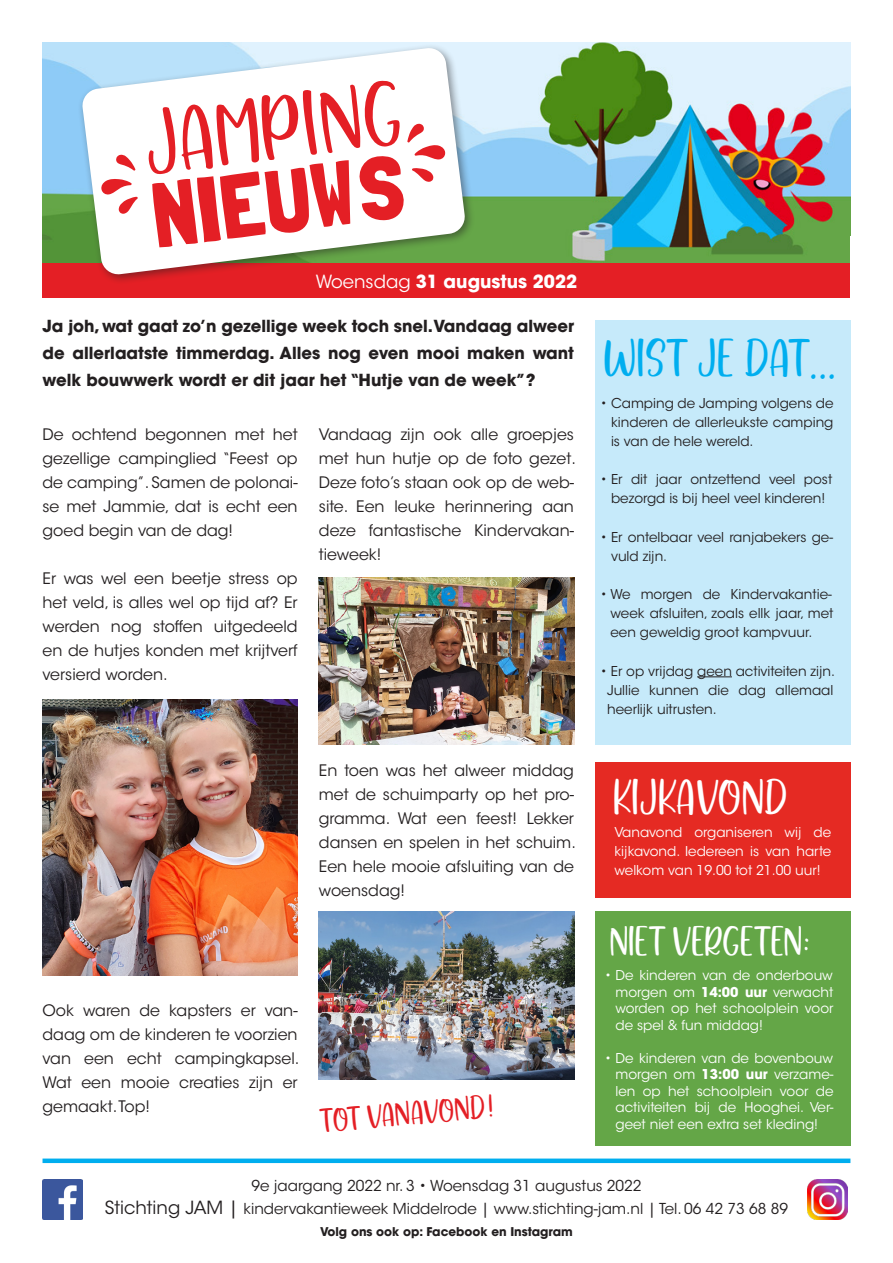
<style>
.page{position:relative;width:893px;height:1263px;background:#fff}
.page>*{position:absolute;margin:0;border:0;box-sizing:border-box;transform-origin:0 0}
.t1{font:91.05px "Londrina Solid";color:#e41f25}
.t2{font:84.9px "Salmonpie Personal Use";color:#e41f25}
.t3{font:49.2px "Salmonpie Personal Use";color:#00aeef}
.t4{font:46.35px "Salmonpie Personal Use";color:#fff}
.t5{font:38.55px "Salmonpie Personal Use";letter-spacing:.01em;color:#fff}
.t6{font:31.2px "Salmonpie Personal Use";color:#e41f25}
.t7{font:700 18px "ITC Avant Garde Std";color:#fff}
.t8{font:700 16.5px/27px "ITC Avant Garde Std";color:#231f20;text-align:justify}
.t9{font:15.75px/24px "ITC Avant Garde Std";color:#231f20;text-align:justify}
.t10{font:15px "ITC Avant Garde Std";color:#231f20}
.t11{font:13.5px/19.2px "ITC Avant Garde Std";color:#231f20;text-align:justify}
.t12{font:13.5px/16.5px "ITC Avant Garde Std";color:#fff;text-align:justify}
.t13{font:700 12px "ITC Avant Garde Std";color:#231f20}
.s1{font-weight:400}
.s2{font-weight:700}
.s3{font-size:18px}
</style>
<div class="page">
<div style="left:43px;top:1158px;width:807px;height:5px;background:#00aeef"></div>
<div style="left:595px;top:320px;width:255px;height:425px;background:#c6eafa"></div>
<img style="left:43px;top:699px;width:255px;height:277px">
<img style="left:319px;top:577px;width:255px;height:168px">
<hr style="left:697px;top:676px;width:35px;height:1px;background:#231f20">
<img style="left:43px;top:43px;width:807px;height:221px">
<div style="left:43px;top:264px;width:807px;height:34px;background:#e41f25"></div>
<div style="left:77px;top:43px;width:398px;height:242px;background:#231f20;opacity:.5"></div>
<svg style="left:81px;top:47px;width:385px;height:228px"></svg>
<div style="left:595px;top:762px;width:255px;height:135px;background:#e52a23"></div>
<img style="left:319px;top:912px;width:255px;height:167px">
<div style="left:595px;top:912px;width:255px;height:234px;background:#64a647"></div>
<img style="left:808px;top:1180px;width:40px;height:39px">
<img style="left:43px;top:1180px;width:39px;height:39px">
<svg style="left:405px;top:121px;width:43px;height:63px"></svg>
<svg style="left:98px;top:153px;width:43px;height:63px"></svg>
<p class="t2" style="left:137px;top:67px;width:259px;rotate:-7deg">JAMPING</p>
<p class="t1" style="left:146px;top:163px;width:257px;rotate:-7deg">NIEUWS</p>
<p class="t7" style="left:316px;top:269px;width:263px"><span class="s1">Woensdag</span> 31 augustus 2022</p>
<p class="t8" style="left:43px;top:313px;width:533px">Ja joh, wat gaat zo’n gezellige week toch snel.Vandaag alweer de allerlaatste timmerdag. Alles nog even mooi maken want welk bouwwerk wordt er dit jaar het “Hutje van de week”?</p>
<p class="t9" style="left:319px;top:422px;width:258px">Vandaag zijn ook alle groepjes met hun hutje op de foto gezet.<br>Deze foto’s staan ook op de web&shy;site. Een leuke herinnering aan deze fantastische Kindervakan&shy;tieweek!</p>
<p class="t9" style="left:43px;top:422px;width:257px">De ochtend begonnen met het gezellige campinglied “Feest op de camping”. Samen de polonai&shy;se met Jammie, dat is echt een goed begin van de dag!</p>
<p class="t9" style="left:43px;top:566px;width:257px">Er was wel een beetje stress op het veld, is alles wel op tijd af? Er werden nog stoffen uitgedeeld en de hutjes konden met krijtverf versierd worden.</p>
<p class="t9" style="left:319px;top:758px;width:258px">En toen was het alweer middag met de schuimparty op het pro&shy;gramma. Wat een feest! Lekker dansen en spelen in het schuim.<br>Een hele mooie afsluiting van de woensdag!</p>
<p class="t9" style="left:43px;top:998px;width:258px">Ook waren de kapsters er van&shy;daag om de kinderen te voorzien van een echt campingkapsel.<br>Wat een mooie creaties zijn er gemaakt. Top!</p>
<p class="t6" style="left:318px;top:1093px;width:176px;rotate:-5deg">TOT VANAVOND!</p>
<p class="t3" style="left:605px;top:313px;width:234px">WIST JE DAT...</p>
<p class="t11" style="left:611px;top:393px;width:224px;text-indent:-11px">• Camping de Jamping volgens de kinderen de allerleukste camping is van de hele wereld.</p>
<p class="t11" style="left:600px;top:470px;width:233px;text-align:center">• Er dit jaar ontzettend veel post bezorgd is bij heel veel kinderen!</p>
<p class="t11" style="left:611px;top:527px;width:224px;text-indent:-11px">• Er ontelbaar veel ranjabekers ge&shy;vuld zijn.</p>
<p class="t11" style="left:610px;top:585px;width:224px;text-align:left;text-indent:-10px">• We morgen de Kindervakantie&shy;week afsluiten, zoals ellk jaar, met een geweldig groot kampvuur.</p>
<p class="t11" style="left:607px;top:661px;width:229px;text-indent:-7px">• Er op vrijdag geen activiteiten zijn.<br>Jullie kunnen die dag allemaal heerlijk uitrusten.</p>
<p class="t4" style="left:614px;top:755px;width:176px">KIJKAVOND</p>
<p class="t12" style="left:614px;top:823px;width:218px;line-height:19.2px">Vanavond organiseren wij de kijkavond. Iedereen is van harte welkom van 19.00 tot 21.00 uur!</p>
<p class="t5" style="left:611px;top:906px;width:201px">NIET VERGETEN:</p>
<p class="t12" style="left:615px;top:967px;width:219px;text-indent:-11px">• De kinderen van de onderbouw morgen om <span class="s2">14:00 uur</span> verwacht worden op het schoolplein voor de spel &amp; fun middag!</p>
<p class="t12" style="left:615px;top:1050px;width:219px;text-indent:-11px">• De kinderen van de bovenbouw morgen om <span class="s2">13:00 uur</span> verzame&shy;len op het schoolplein voor de activiteiten bij de Hooghei. Ver&shy;geet niet een extra set kleding!</p>
<p class="t10" style="left:251px;top:1177px;width:392px">9e jaargang 2022 nr. 3 • Woensdag 31 augustus 2022</p>
<p class="t10" style="left:105px;top:1199px;width:684px"><span class="s3">Stichting JAM |</span> kindervakantieweek Middelrode | www.stichting-jam.nl | Tel. 06 42 73 68 89</p>
<p class="t13" style="left:320px;top:1224px;width:254px">Volg ons ook op: Facebook en Instagram</p>
</div>
